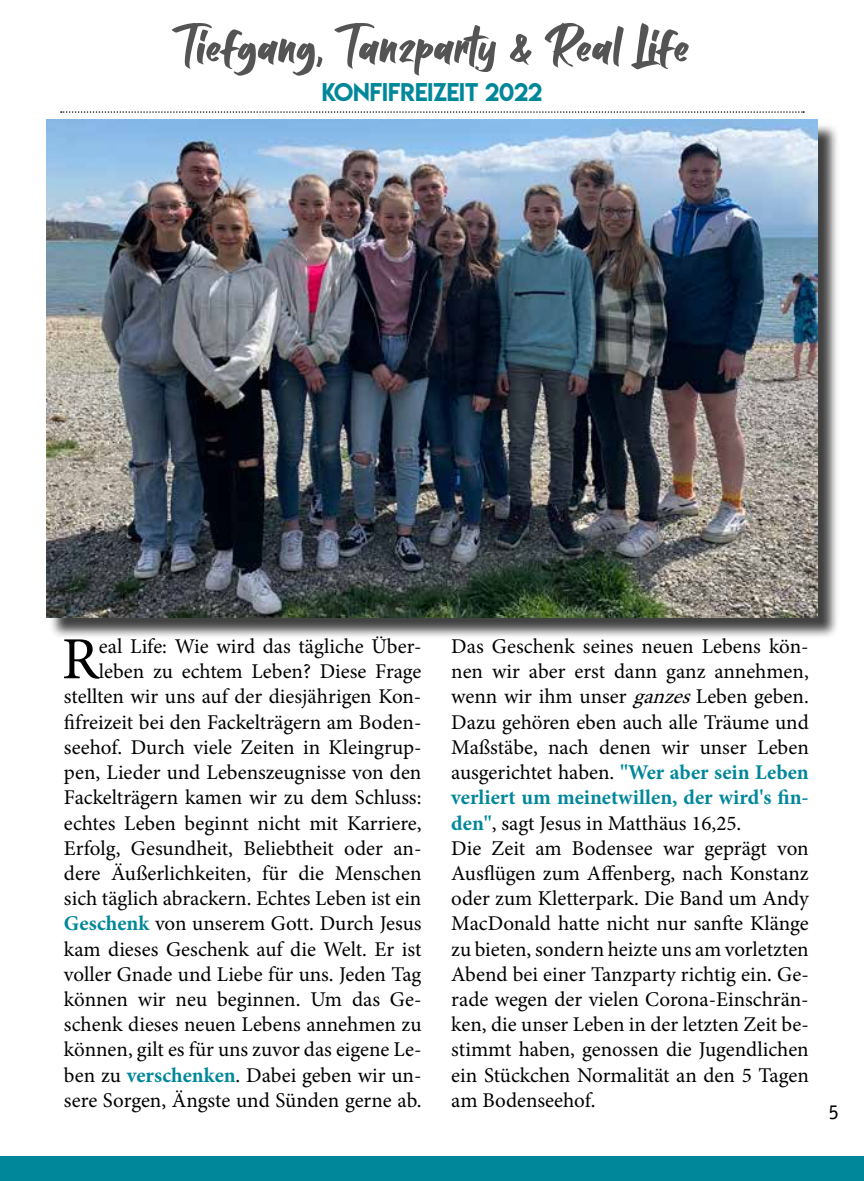
<style>
.page{position:relative;width:864px;height:1181px;background:#fff}
.page>*{position:absolute;margin:0;border:0;box-sizing:border-box;transform-origin:0 0}
.t1{font:61.25px "Balleho";letter-spacing:.01em;color:#555454}
.t2{font:59.85px "Minion Pro";color:#000}
.t3{font:22.75px "Lemon Milk";color:#00879a}
.t4{font:21px/25.2px "Minion Pro";color:#000;text-align:right}
.t5{font:21px "Officina Sans";color:#000}
.s1{font-weight:700;color:#00879a}
.s2{font-style:italic}
</style>
<div class="page">
<div style="left:0;top:1156px;width:863px;height:25px;background:#00879a"></div>
<svg style="left:61px;top:111px;width:742px;height:2px"></svg>
<div style="left:49px;top:122px;width:790px;height:517px;background:#000;opacity:.75"></div>
<img style="left:46px;top:120px;width:771px;height:497px">
<h1 class="t1" style="left:174px;top:19px;width:516px">Tiefgang, Tanzparty &amp; Real Life</h1>
<p class="t3" style="left:322px;top:76px;width:222px">KONFIFREIZEIT 2022</p>
<p class="t4" style="left:64px;top:634px;width:359px">eal Life: Wie wird das tägliche Über&shy;leben zu echtem Leben? Diese Frage stellten wir uns auf der diesjährigen Kon&shy;fifreizeit bei den Fackelträgern am Boden&shy;seehof. Durch viele Zeiten in Kleingrup&shy;pen, Lieder und Lebenszeugnisse von den Fackelträgern kamen wir zu dem Schluss: echtes Leben beginnt nicht mit Karriere, Erfolg, Gesundheit, Beliebtheit oder an&shy;dere Äußerlichkeiten, für die Menschen sich täglich abrackern. Echtes Leben ist ein <span class="s1">Geschenk</span> von unserem Gott. Durch Jesus kam dieses Geschenk auf die Welt. Er ist voller Gnade und Liebe für uns. Jeden Tag können wir neu beginnen. Um das Ge&shy;schenk dieses neuen Lebens annehmen zu können, gilt es für uns zuvor das eigene Le&shy;ben zu <span class="s1">verschenken</span>. Dabei geben wir un&shy;sere Sorgen, Ängste und Sünden gerne ab.</p>
<p class="t4" style="left:451px;top:634px;width:359px;text-align:left">Das Geschenk seines neuen Lebens kön&shy;nen wir aber erst dann ganz annehmen, wenn wir ihm unser <span class="s2">ganzes</span>Leben geben.<br>Dazu gehören eben auch alle Träume und Maßstäbe, nach denen wir unser Leben ausgerichtet haben. <span class="s1">"Wer aber sein Leben verliert um meinetwillen, der wird's fin&shy;den"</span>, sagt Jesus in Matthäus 16,25.<br>Die Zeit am Bodensee war geprägt von Ausflügen zum Affenberg, nach Konstanz oder zum Kletterpark. Die Band um Andy MacDonald hatte nicht nur sanfte Klänge zu bieten, sondern heizte uns am vorletzten Abend bei einer Tanzparty richtig ein. Ge&shy;rade wegen der vielen Corona-Einschrän&shy;ken, die unser Leben in der letzten Zeit be&shy;stimmt haben, genossen die Jugendlichen ein Stückchen Normalität an den 5 Tagen am Bodenseehof.</p>
<h2 class="t2" style="left:62px;top:619px;width:39px">R</h2>
<p class="t5" style="left:828px;top:1099px;width:12px">5</p>
</div>
